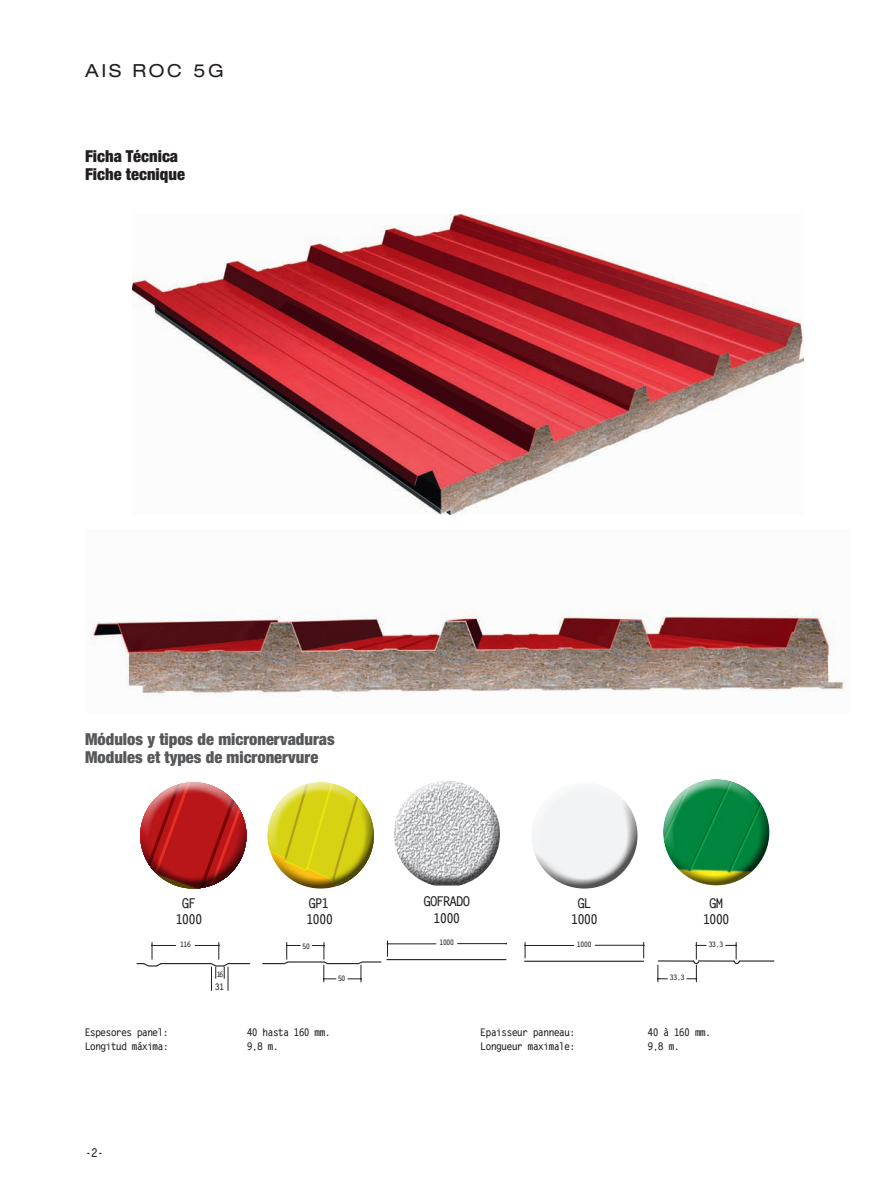
<style>
.page{position:relative;width:893px;height:1191px;background:#fff}
.page>*{position:absolute;margin:0;border:0;box-sizing:border-box;transform-origin:0 0}
.t1{font:expanded 18px "Helvetica Neue LT Std";letter-spacing:.15em;color:#231f20}
.t2{font:900 condensed 16.5px/18px "Helvetica Neue";color:#57585a}
.t3{font:900 condensed 16.5px/18px "Helvetica Neue";color:#231f20}
.t4{font:700 13.5px/16.2px "Letter Gothic";letter-spacing:-.015em;color:#231f20;text-align:center}
.t5{font:700 12px "Letter Gothic";color:#231f20}
.t6{font:700 10.5px "Letter Gothic";color:#231f20}
.t7{font:700 9px "Letter Gothic";color:#231f20}
.t8{font:700 7.5px "Letter Gothic";letter-spacing:-.015em;color:#231f20}
</style>
<div class="page">
<img style="left:132px;top:215px;width:671px;height:300px">
<div style="left:530px;top:798px;width:110px;height:91px;background:#231f20;opacity:.75"></div>
<hr style="left:595px;top:945px;width:49px;height:1px;background:#231f20">
<svg style="left:643px;top:942px;width:2px;height:16px"></svg>
<hr style="left:525px;top:945px;width:49px;height:1px;background:#231f20">
<svg style="left:524px;top:942px;width:2px;height:16px"></svg>
<hr style="left:524px;top:960px;width:120px;height:1px;background:#231f20">
<hr style="left:288px;top:961px;width:37px;height:1px;background:#231f20">
<hr style="left:327px;top:963px;width:32px;height:1px;background:#231f20">
<svg style="left:312px;top:942px;width:24px;height:40px"></svg>
<svg style="left:347px;top:961px;width:34px;height:21px"></svg>
<svg style="left:262px;top:942px;width:39px;height:23px"></svg>
<div style="left:662px;top:776px;width:108px;height:84px;background:#fff;opacity:.75"></div>
<div style="left:662px;top:795px;width:110px;height:91px;background:#231f20;opacity:.75"></div>
<svg style="left:657px;top:964px;width:11px;height:18px"></svg>
<hr style="left:658px;top:960px;width:36px;height:1px;background:#231f20">
<hr style="left:698px;top:960px;width:36px;height:1px;background:#231f20">
<hr style="left:739px;top:960px;width:35px;height:1px;background:#231f20">
<svg style="left:686px;top:942px;width:20px;height:40px"></svg>
<svg style="left:725px;top:942px;width:16px;height:21px"></svg>
<svg style="left:140px;top:782px;width:234px;height:107px"></svg>
<hr style="left:161px;top:963px;width:50px;height:1px;background:#231f20">
<svg style="left:195px;top:942px;width:55px;height:48px"></svg>
<svg style="left:137px;top:942px;width:39px;height:25px"></svg>
<div style="left:393px;top:778px;width:108px;height:86px;background:#fff;opacity:.75"></div>
<div style="left:393px;top:796px;width:109px;height:91px;background:#231f20;opacity:.75"></div>
<hr style="left:457px;top:943px;width:49px;height:1px;background:#231f20">
<hr style="left:387px;top:943px;width:49px;height:1px;background:#231f20">
<svg style="left:387px;top:940px;width:1px;height:16px"></svg>
<hr style="left:387px;top:959px;width:119px;height:1px;background:#231f20">
<img style="left:85px;top:610px;width:760px;height:87px">
<h1 class="t1" style="left:85px;top:59px;width:140px">AIS ROC 5G</h1>
<h2 class="t3" style="left:85px;top:147px;width:101px">Ficha Técnica<br>Fiche tecnique</h2>
<h2 class="t2" style="left:85px;top:730px;width:251px">Módulos y tipos de micronervaduras<br>Modules et types de micronervure</h2>
<p class="t4" style="left:176px;top:895px;width:28px">GF<br>1000</p>
<p class="t8" style="left:180px;top:940px;width:13px">116</p>
<p class="t8" style="left:217px;top:970px;width:8px">16</p>
<p class="t7" style="left:215px;top:981px;width:10px">31</p>
<p class="t4" style="left:306px;top:895px;width:28px;text-align:left">GP1<br>1000</p>
<p class="t8" style="left:303px;top:941px;width:9px">50</p>
<p class="t8" style="left:338px;top:973px;width:9px">50</p>
<p class="t6" style="left:85px;top:1026px;width:85px">Espesores panel:</p>
<p class="t6" style="left:247px;top:1026px;width:85px">40 hasta 160 mm.</p>
<p class="t6" style="left:85px;top:1039px;width:85px">Longitud máxima:</p>
<p class="t6" style="left:247px;top:1039px;width:33px">9,8 m.</p>
<p class="t5" style="left:85px;top:1145px;width:19px">-2-</p>
<p class="t4" style="left:424px;top:893px;width:48px">GOFRADO<br>1000</p>
<p class="t8" style="left:439px;top:938px;width:16px">1000</p>
<p class="t4" style="left:571px;top:895px;width:28px">GL<br>1000</p>
<p class="t8" style="left:577px;top:940px;width:16px">1000</p>
<p class="t8" style="left:670px;top:973px;width:16px">33,3</p>
<p class="t4" style="left:703px;top:895px;width:28px">GM<br>1000</p>
<p class="t8" style="left:709px;top:939px;width:16px">33,3</p>
<p class="t6" style="left:480px;top:1026px;width:96px">Epaisseur panneau:</p>
<p class="t6" style="left:648px;top:1026px;width:64px">40 à 160 mm.</p>
<p class="t6" style="left:480px;top:1039px;width:96px">Longueur maximale:</p>
<p class="t6" style="left:648px;top:1039px;width:33px">9,8 m.</p>
</div>
